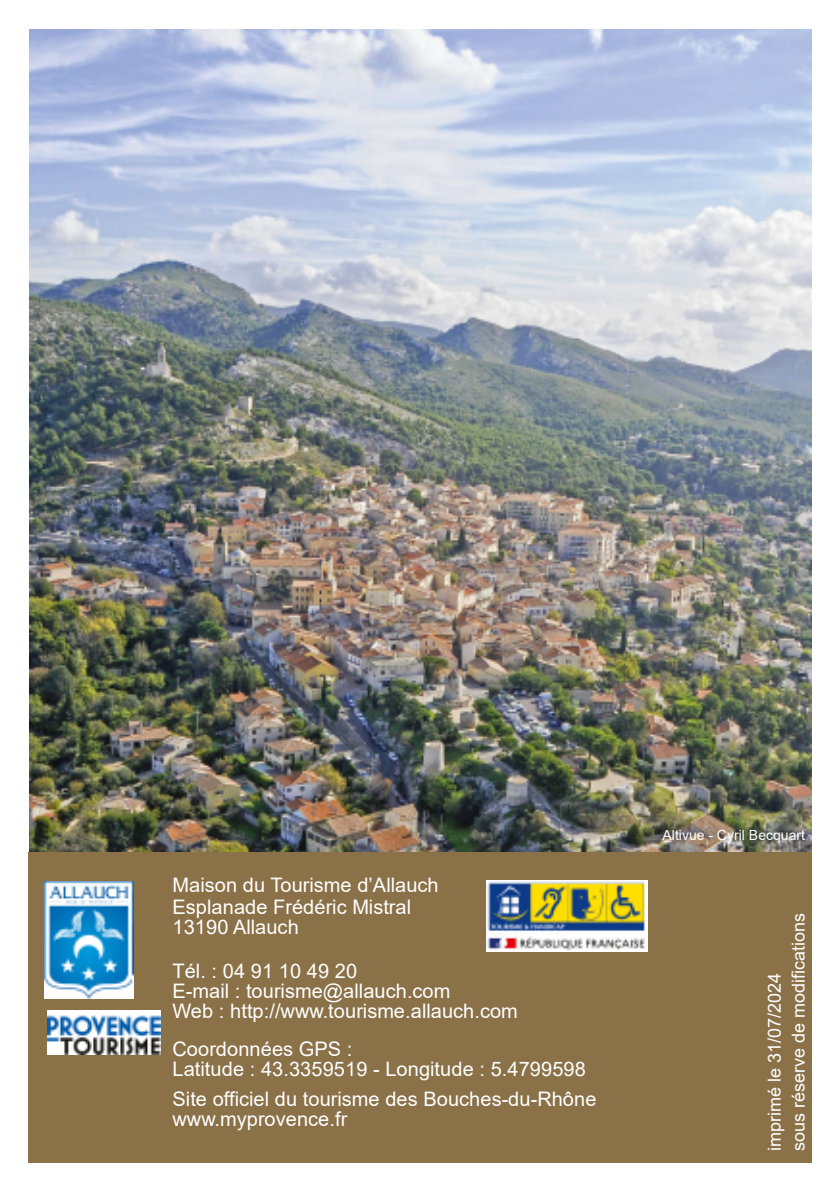
<style>
.page{position:relative;width:840px;height:1191px;background:#fff}
.page>*{position:absolute;margin:0;border:0;box-sizing:border-box;transform-origin:0 0}
.t1{font:20px/20px "Arial";letter-spacing:.005em;color:#fff}
.t2{font:18px/24px "Arial";color:#fff}
.t3{font:14px "Arial";color:#fff}
</style>
<div class="page">
<img style="left:29px;top:30px;width:782px;height:822px">
<div style="left:28px;top:852px;width:783px;height:310px;background:#8a7148"></div>
<img style="left:47px;top:1010px;width:113px;height:44px">
<img style="left:45px;top:881px;width:88px;height:117px">
<img style="left:486px;top:880px;width:161px;height:71px">
<p class="t1" style="left:172px;top:874px;width:267px;line-height:22px">Maison du Tourisme d’Allauch<br>Esplanade Frédéric Mistral</p>
<p class="t1" style="left:172px;top:917px;width:128px">13190 Allauch</p>
<p class="t1" style="left:172px;top:961px;width:347px">Tél. : 04 91 10 49 20<br>E-mail : tourisme@allauch.com<br>Web : http://www.tourisme.allauch.com</p>
<p class="t1" style="left:172px;top:1039px;width:414px">Coordonnées GPS :<br>Latitude : 43.3359519 - Longitude : 5.4799598</p>
<p class="t1" style="left:172px;top:1089px;width:425px">Site officiel du tourisme des Bouches-du-Rhône www.myprovence.fr</p>
<p class="t3" style="left:662px;top:827px;width:144px">Altivue - Cyril Becquart</p>
<p class="t2" style="left:762px;top:1151px;width:240px;rotate:-90deg">imprimé le 31/07/2024<br>sous réserve de modifications</p>
</div>
